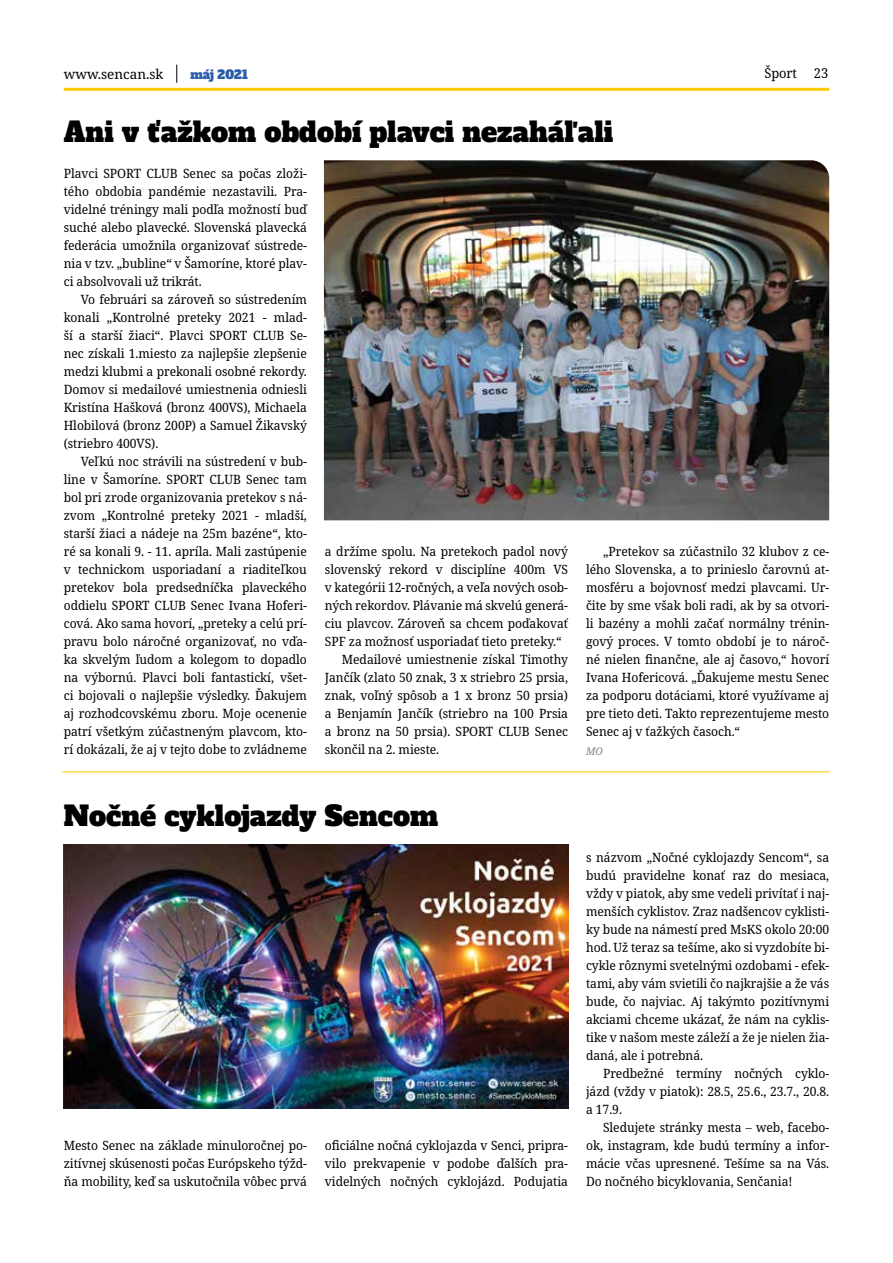
<style>
.page{position:relative;width:893px;height:1263px;background:#fff}
.page>*{position:absolute;margin:0;border:0;box-sizing:border-box;transform-origin:0 0}
.t1{font:27px "Alfa Slab One";color:#000}
.t2{font:13.5px "Noto Serif";color:#000}
.t3{font:13.5px "Noto Serif";color:#000;scale:.95 1}
.t4{font:12.75px/18px "Noto Serif";letter-spacing:-.005em;color:#000;text-align:justify;scale:.95 1}
.t5{font:12px "Alfa Slab One";color:#2a5caa}
.t6{font:italic 10.5px "Noto Serif";color:#808285;scale:.95 1}
</style>
<div class="page">
<hr style="left:64px;top:88px;width:765px;height:3px;background:#ffcb05">
<svg style="left:176px;top:65px;width:1px;height:18px"></svg>
<img style="left:324px;top:160px;width:505px;height:360px">
<hr style="left:62px;top:771px;width:767px;height:1px;background:#ffcb05">
<img style="left:64px;top:844px;width:504px;height:264px">
<p class="t2" style="left:64px;top:65px;width:101px">www.sencan.sk</p>
<p class="t5" style="left:190px;top:64px;width:59px">máj 2021</p>
<p class="t3" style="left:764px;top:64px;width:36px">Šport</p>
<p class="t3" style="left:814px;top:64px;width:17px">23</p>
<h1 class="t1" style="left:64px;top:109px;width:551px">Ani v ťažkom období plavci nezaháľali</h1>
<p class="t4" style="left:64px;top:165px;width:257px">Plavci SPORT CLUB Senec sa počas zloži&shy;tého obdobia pandémie nezastavili. Pra&shy;videlné tréningy mali podľa možností buď suché alebo plavecké. Slovenská plavecká federácia umožnila organizovať sústrede&shy;nia v tzv. „bubline“ v Šamoríne, ktoré plav&shy;ci absolvovali už trikrát.</p>
<p class="t4" style="left:64px;top:291px;width:257px;text-indent:17px">Vo februári sa zároveň so sústredením konali „Kontrolné preteky 2021 - mlad&shy;ší a starší žiaci“. Plavci SPORT CLUB Se&shy;nec získali 1.miesto za najlepšie zlepšenie medzi klubmi a prekonali osobné rekordy.<br>Domov si medailové umiestnenia odniesli Kristína Hašková (bronz 400VS), Michaela Hlobilová (bronz 200P) a Samuel Žikavský (striebro 400VS).</p>
<p class="t4" style="left:64px;top:453px;width:257px;text-indent:17px">Veľkú noc strávili na sústredení v bub&shy;line v Šamoríne. SPORT CLUB Senec tam bol pri zrode organizovania pretekov s ná&shy;zvom „Kontrolné preteky 2021 - mladší, starší žiaci a nádeje na 25m bazéne“, kto&shy;ré sa konali 9. - 11. apríla. Mali zastúpenie v technickom usporiadaní a riaditeľkou pretekov bola predsedníčka plaveckého oddielu SPORT CLUB Senec Ivana Hoferi&shy;cová. Ako sama hovorí, „preteky a celú prí&shy;pravu bolo náročné organizovať, no vďa&shy;ka skvelým ľudom a kolegom to dopadlo na výbornú. Plavci boli fantastickí, všet&shy;ci bojovali o najlepšie výsledky. Ďakujem aj rozhodcovskému zboru. Moje ocenenie patrí všetkým zúčastneným plavcom, kto&shy;rí dokázali, že aj v tejto dobe to zvládneme</p>
<p class="t4" style="left:325px;top:543px;width:257px">a držíme spolu. Na pretekoch padol nový</p>
<p class="t4" style="left:325px;top:561px;width:257px">slovenský rekord v disciplíne 400m VS</p>
<p class="t4" style="left:325px;top:579px;width:257px">v kategórii 12-ročných, a veľa nových osob-</p>
<p class="t4" style="left:325px;top:597px;width:257px">ných rekordov. Plávanie má skvelú generá-</p>
<p class="t4" style="left:325px;top:615px;width:257px">ciu plavcov. Zároveň sa chcem poďakovať</p>
<p class="t4" style="left:325px;top:633px;width:251px">SPF za možnosť usporiadať tieto preteky.“</p>
<p class="t4" style="left:342px;top:651px;width:240px">Medailové umiestnenie získal Timothy</p>
<p class="t4" style="left:325px;top:669px;width:257px">Jančík (zlato 50 znak, 3 x striebro 25 prsia,</p>
<p class="t4" style="left:325px;top:687px;width:257px">znak, voľný spôsob a 1 x bronz 50 prsia)</p>
<p class="t4" style="left:325px;top:705px;width:257px">a Benjamín Jančík (striebro na 100 Prsia</p>
<p class="t4" style="left:325px;top:723px;width:257px">a bronz na 50 prsia). SPORT CLUB Senec</p>
<p class="t4" style="left:325px;top:741px;width:122px">skončil na 2. mieste.</p>
<p class="t4" style="left:586px;top:543px;width:257px;text-indent:17px">„Pretekov sa zúčastnilo 32 klubov z ce&shy;lého Slovenska, a to prinieslo čarovnú at&shy;mosféru a bojovnosť medzi plavcami. Ur&shy;čite by sme však boli radi, ak by sa otvori&shy;li bazény a mohli začať normálny trénin&shy;gový proces. V tomto období je to nároč&shy;né nielen finančne, ale aj časovo,“ hovorí Ivana Hofericová. „Ďakujeme mestu Senec za podporu dotáciami, ktoré využívame aj pre tieto deti. Takto reprezentujeme mesto Senec aj v ťažkých časoch.“</p>
<p class="t6" style="left:586px;top:744px;width:19px">MO</p>
<h1 class="t1" style="left:64px;top:793px;width:376px">Nočné cyklojazdy Sencom</h1>
<p class="t4" style="left:64px;top:1137px;width:257px">Mesto Senec na základe minuloročnej po&shy;zitívnej skúsenosti počas Európskeho týžd&shy;ňa mobility, keď sa uskutočnila vôbec prvá</p>
<p class="t4" style="left:325px;top:1137px;width:257px">oficiálne nočná cyklojazda v Senci, pripra&shy;vilo prekvapenie v podobe ďalších pra&shy;videlných nočných cyklojázd. Podujatia</p>
<p class="t4" style="left:586px;top:849px;width:257px">s názvom „Nočné cyklojazdy Sencom“, sa budú pravidelne konať raz do mesiaca, vždy v piatok, aby sme vedeli privítať i naj&shy;menších cyklistov. Zraz nadšencov cyklisti&shy;ky bude na námestí pred MsKS okolo 20:00 hod. Už teraz sa tešíme, ako si vyzdobíte bi&shy;cykle rôznymi svetelnými ozdobami - efek&shy;tami, aby vám svietili čo najkrajšie a že vás bude, čo najviac. Aj takýmto pozitívnymi akciami chceme ukázať, že nám na cyklis&shy;tike v našom meste záleží a že je nielen žia&shy;daná, ale i potrebná.</p>
<p class="t4" style="left:586px;top:1065px;width:257px;text-indent:17px">Predbežné termíny nočných cyklo&shy;jázd (vždy v piatok): 28.5, 25.6., 23.7., 20.8. a 17.9.</p>
<p class="t4" style="left:586px;top:1119px;width:257px;text-indent:17px">Sledujete stránky mesta – web, facebo&shy;ok, instagram, kde budú termíny a infor&shy;mácie včas upresnené. Tešíme sa na Vás.<br>Do nočného bicyklovania, Senčania!</p>
</div>
